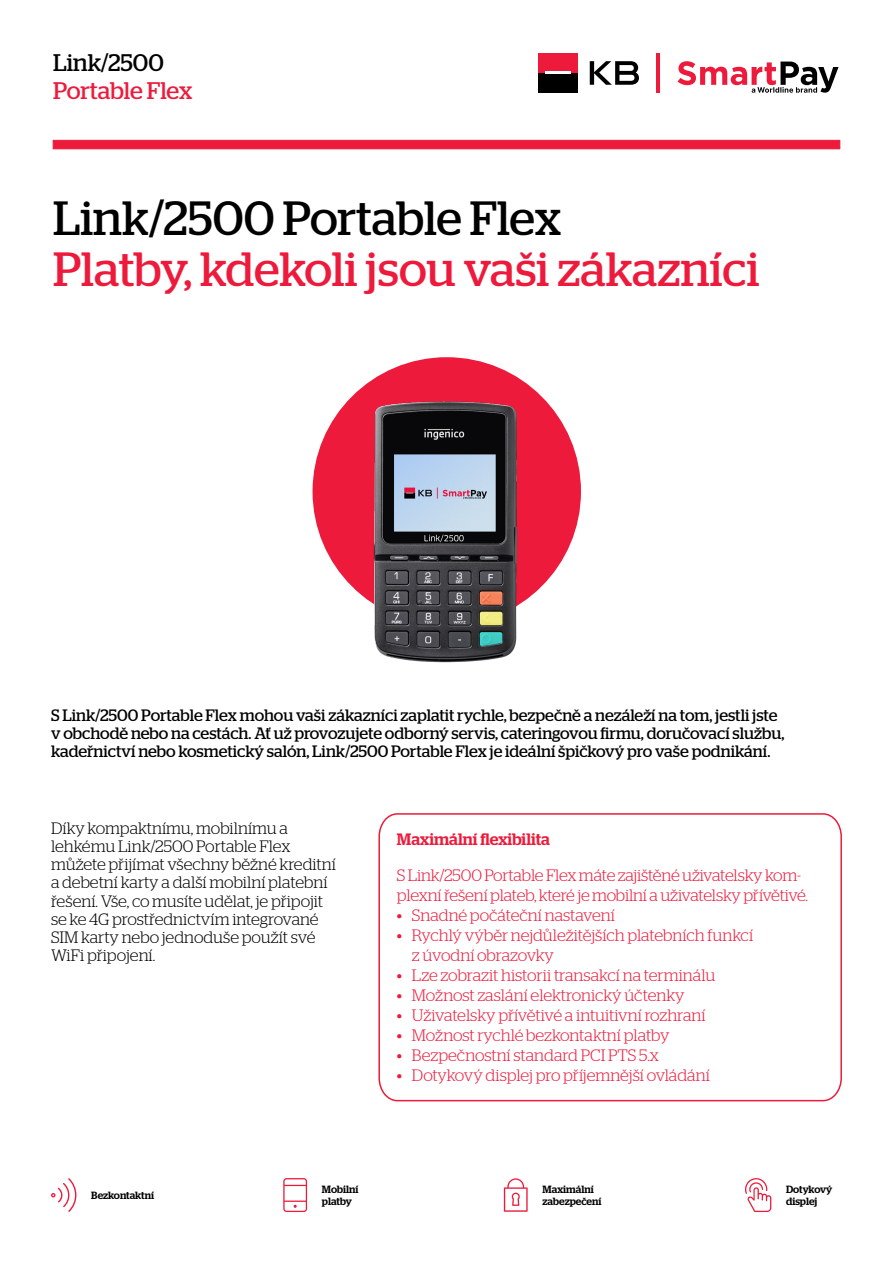
<style>
.page{position:relative;width:893px;height:1263px;background:#fff}
.page>*{position:absolute;margin:0;border:0;box-sizing:border-box;transform-origin:0 0}
.t1{font:48px "Stag";color:#ed1a3b}
.t2{font:48px "Stag";color:#000}
.t3{font:24px "Stag";letter-spacing:-.005em;color:#ed1a3b}
.t4{font:24px "Stag";color:#000}
.t5{font:300 16.5px/20px "Stag";letter-spacing:-.01em;color:#ed1a3b}
.t6{font:16.5px/18px "Stag";color:#000}
.t7{font:300 16.5px/18px "Stag";color:#000}
.t8{font:500 16.5px "Stag";color:#ed1a3b}
.t9{font:500 10.5px/12px "Stag";color:#000}
.s1{font-weight:400}
</style>
<div class="page">
<div style="left:313px;top:357px;width:268px;height:269px;background:#ed1a3b;border-radius:50%"></div>
<svg style="left:283px;top:1178px;width:24px;height:34px"></svg>
<svg style="left:51px;top:1178px;width:25px;height:34px"></svg>
<svg style="left:504px;top:1178px;width:24px;height:34px"></svg>
<svg style="left:745px;top:1178px;width:26px;height:34px"></svg>
<div style="left:53px;top:140px;width:787px;height:9px;background:#ed1a3b;border:1px solid #ed1a3b"></div>
<img style="left:363px;top:401px;width:166px;height:262px">
<svg style="left:378px;top:813px;width:464px;height:289px"></svg>
<hr style="left:657px;top:53px;width:3px;height:40px;background:#ed1a3b">
<svg style="left:590px;top:61px;width:49px;height:24px"></svg>
<div style="left:538px;top:53px;width:40px;height:20px;background:#ed1a3b"></div>
<div style="left:538px;top:73px;width:40px;height:20px;background:#000"></div>
<hr style="left:545px;top:72px;width:26px;height:2px;background:#fff">
<svg style="left:677px;top:61px;width:161px;height:32px"></svg>
<h2 class="t4" style="left:53px;top:49px;width:112px">Link/2500</h2>
<h2 class="t3" style="left:53px;top:76px;width:141px">Portable Flex</h2>
<h1 class="t2" style="left:53px;top:190px;width:509px">Link/2500 Portable Flex</h1>
<h1 class="t1" style="left:53px;top:241px;width:708px">Platby, kdekoli jsou vaši zákazníci</h1>
<p class="t6" style="left:51px;top:706px;width:735px">S Link/2500 Portable Flex mohou vaši zákazníci zaplatit rychle, bezpečně a nezáleží na tom, jestli jste v obchodě nebo na cestách. Ať už provozujete odborný servis, cateringovou firmu, doručovací službu, kadeřnictví nebo kosmetický salón, Link/2500 Portable Flex je ideální špičkový pro vaše podnikání.</p>
<p class="t7" style="left:51px;top:819px;width:286px">Díky kompaktnímu, mobilnímu a lehkému Link/2500 Portable Flex můžete přijímat všechny běžné kreditní a debetní karty a další mobilní platební řešení. Vše, co musíte udělat, je připojit se ke 4G prostřednictvím integrované SIM karty nebo jednoduše použít své WiFi připojení.</p>
<p class="t8" style="left:397px;top:829px;width:155px">Maximální flexibilita</p>
<p class="t5" style="left:397px;top:865px;width:413px">S Link/2500 Portable Flex máte zajištěné uživatelsky kom&shy;plexní řešení plateb, které je mobilní a uživatelsky přívětivé.</p>
<p class="t5" style="left:397px;top:905px;width:220px"><span class="s1">•</span> Snadné počáteční nastavení</p>
<p class="t5" style="left:412px;top:925px;width:343px;text-indent:-15px"><span class="s1">•</span> Rychlý výběr nejdůležitějších platebních funkcí z úvodní obrazovky</p>
<p class="t5" style="left:397px;top:965px;width:320px"><span class="s1">•</span> Lze zobrazit historii transakcí na terminálu</p>
<p class="t5" style="left:397px;top:985px;width:289px"><span class="s1">•</span> Možnost zaslání elektronický účtenky</p>
<p class="t5" style="left:397px;top:1005px;width:310px"><span class="s1">•</span> Uživatelsky přívětivé a intuitivní rozhraní</p>
<p class="t5" style="left:397px;top:1025px;width:274px"><span class="s1">•</span> Možnost rychlé bezkontaktní platby</p>
<p class="t5" style="left:397px;top:1045px;width:264px"><span class="s1">•</span> Bezpečnostní standard PCI PTS 5.x</p>
<p class="t5" style="left:397px;top:1065px;width:315px"><span class="s1">•</span> Dotykový displej pro příjemnější ovládání</p>
<p class="t9" style="left:91px;top:1189px;width:64px">Bezkontaktní</p>
<p class="t9" style="left:542px;top:1183px;width:60px">Maximální zabezpečení</p>
<p class="t9" style="left:786px;top:1183px;width:48px">Dotykový displej</p>
<p class="t9" style="left:322px;top:1183px;width:38px">Mobilní platby</p>
</div>
